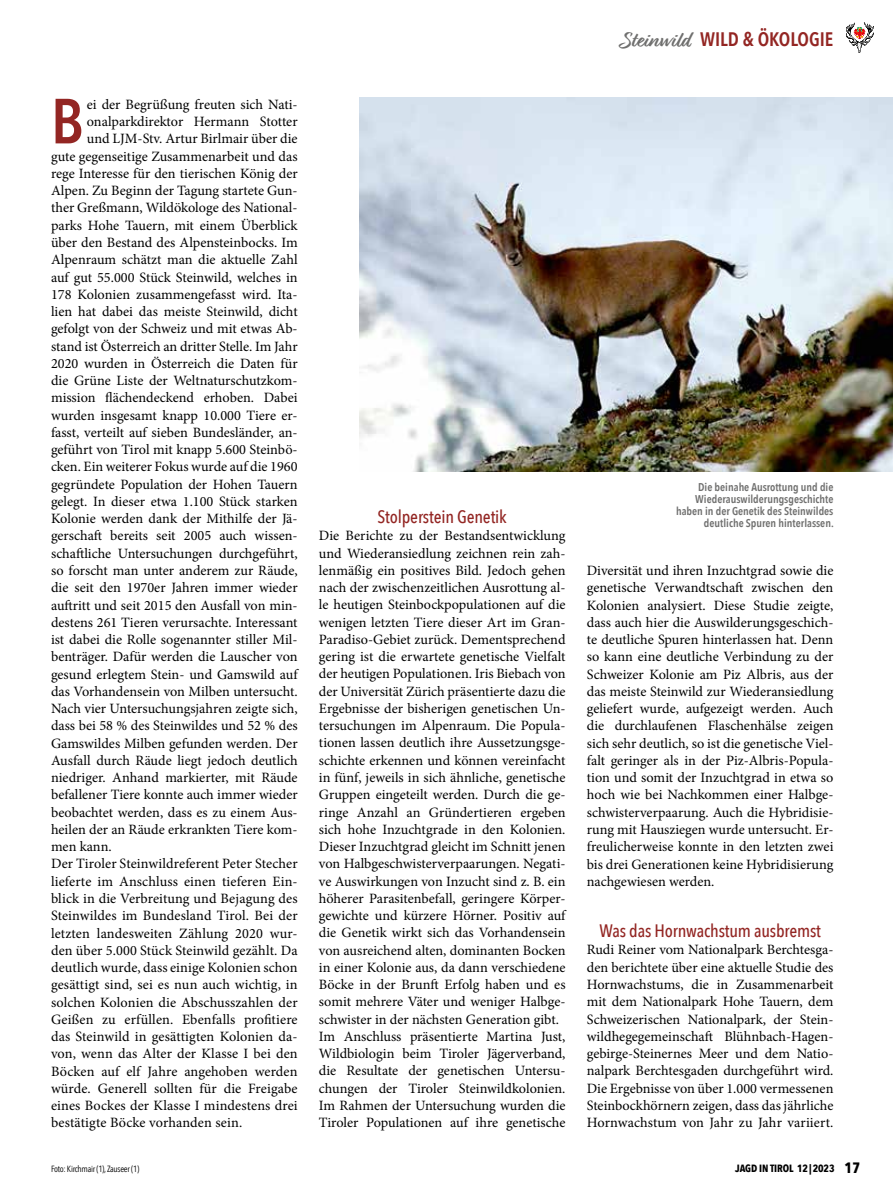
<style>
.page{position:relative;width:893px;height:1191px;background:#fff}
.page>*{position:absolute;margin:0;border:0;box-sizing:border-box;transform-origin:0 0}
.t1{font:600 63px "Avenir Next Condensed";color:#932623}
.t2{font:600 19.5px "Avenir Next Condensed";color:#932623}
.t3{font:500 18px "Avenir Next Condensed";letter-spacing:-.01em;color:#932623}
.t4{font:14.25px/17.2px "Minion Pro";color:#000;text-align:justify}
.t5{font:600 11.25px/12px "Avenir Next Condensed";color:#6f6f6e;text-align:right}
.t6{font:700 10.5px "Avenir Next Condensed";letter-spacing:-.01em;color:#000}
.t7{font:9px "Avenir Next Condensed";letter-spacing:-.03em;color:#000}
.s1{font-family:"Relation";font-weight:700;font-size:22.5px;color:#6f6f6e}
.s2{font-size:15px}
</style>
<div class="page">
<svg style="left:846px;top:23px;width:28px;height:30px"></svg>
<img style="left:360px;top:98px;width:533px;height:373px">
<h1 class="t1" style="left:51px;top:67px;width:34px">B</h1>
<p class="t4" style="left:87px;top:96px;width:212px">ei der Begrüßung freuten sich Nati-</p>
<p class="t4" style="left:87px;top:113px;width:212px">onalparkdirektor Hermann Stotter</p>
<p class="t4" style="left:87px;top:130px;width:212px">und LJM-Stv. Artur Birlmair über die</p>
<p class="t4" style="left:51px;top:148px;width:248px">gute gegenseitige Zusammenarbeit und das</p>
<p class="t4" style="left:51px;top:165px;width:248px">rege Interesse für den tierischen König der</p>
<p class="t4" style="left:51px;top:182px;width:248px">Alpen. Zu Beginn der Tagung startete Gun-</p>
<p class="t4" style="left:51px;top:199px;width:248px">ther Greßmann, Wildökologe des National-</p>
<p class="t4" style="left:51px;top:217px;width:248px">parks Hohe Tauern, mit einem Überblick</p>
<p class="t4" style="left:51px;top:234px;width:248px">über den Bestand des Alpensteinbocks. Im</p>
<p class="t4" style="left:51px;top:251px;width:248px">Alpenraum schätzt man die aktuelle Zahl</p>
<p class="t4" style="left:51px;top:268px;width:248px">auf gut 55.000 Stück Steinwild, welches in</p>
<p class="t4" style="left:51px;top:286px;width:248px">178 Kolonien zusammengefasst wird. Ita-</p>
<p class="t4" style="left:51px;top:303px;width:248px">lien hat dabei das meiste Steinwild, dicht</p>
<p class="t4" style="left:51px;top:320px;width:248px">gefolgt von der Schweiz und mit etwas Ab-</p>
<p class="t4" style="left:51px;top:337px;width:248px">stand ist Österreich an dritter Stelle. Im Jahr</p>
<p class="t4" style="left:51px;top:355px;width:248px">2020 wurden in Österreich die Daten für</p>
<p class="t4" style="left:51px;top:372px;width:248px">die Grüne Liste der Weltnaturschutzkom-</p>
<p class="t4" style="left:51px;top:389px;width:248px">mission flächendeckend erhoben. Dabei</p>
<p class="t4" style="left:51px;top:406px;width:248px">wurden insgesamt knapp 10.000 Tiere er-</p>
<p class="t4" style="left:51px;top:424px;width:248px">fasst, verteilt auf sieben Bundesländer, an-</p>
<p class="t4" style="left:51px;top:441px;width:248px">geführt von Tirol mit knapp 5.600 Steinbö-</p>
<p class="t4" style="left:51px;top:458px;width:248px">cken. Ein weiterer Fokus wurde auf die 1960</p>
<p class="t4" style="left:51px;top:475px;width:248px">gegründete Population der Hohen Tauern</p>
<p class="t4" style="left:51px;top:493px;width:248px">gelegt. In dieser etwa 1.100 Stück starken</p>
<p class="t4" style="left:51px;top:510px;width:248px">Kolonie werden dank der Mithilfe der Jä-</p>
<p class="t4" style="left:51px;top:527px;width:248px">gerschaft bereits seit 2005 auch wissen-</p>
<p class="t4" style="left:51px;top:544px;width:248px">schaftliche Untersuchungen durchgeführt,</p>
<p class="t4" style="left:51px;top:562px;width:248px">so forscht man unter anderem zur Räude,</p>
<p class="t4" style="left:51px;top:579px;width:248px">die seit den 1970er Jahren immer wieder</p>
<p class="t4" style="left:51px;top:596px;width:248px">auftritt und seit 2015 den Ausfall von min-</p>
<p class="t4" style="left:51px;top:613px;width:248px">destens 261 Tieren verursachte. Interessant</p>
<p class="t4" style="left:51px;top:631px;width:248px">ist dabei die Rolle sogenannter stiller Mil-</p>
<p class="t4" style="left:51px;top:648px;width:248px">benträger. Dafür werden die Lauscher von</p>
<p class="t4" style="left:51px;top:665px;width:248px">gesund erlegtem Stein- und Gamswild auf</p>
<p class="t4" style="left:51px;top:682px;width:248px">das Vorhandensein von Milben untersucht.</p>
<p class="t4" style="left:51px;top:700px;width:248px">Nach vier Untersuchungsjahren zeigte sich,</p>
<p class="t4" style="left:51px;top:717px;width:248px">dass bei 58 % des Steinwildes und 52 % des</p>
<p class="t4" style="left:51px;top:734px;width:248px">Gamswildes Milben gefunden werden. Der</p>
<p class="t4" style="left:51px;top:752px;width:248px">Ausfall durch Räude liegt jedoch deutlich</p>
<p class="t4" style="left:51px;top:769px;width:248px">niedriger. Anhand markierter, mit Räude</p>
<p class="t4" style="left:51px;top:786px;width:248px">befallener Tiere konnte auch immer wieder</p>
<p class="t4" style="left:51px;top:803px;width:248px">beobachtet werden, dass es zu einem Aus-</p>
<p class="t4" style="left:51px;top:821px;width:248px">heilen der an Räude erkrankten Tiere kom-</p>
<p class="t4" style="left:51px;top:838px;width:62px">men kann.</p>
<p class="t4" style="left:51px;top:855px;width:248px">Der Tiroler Steinwildreferent Peter Stecher</p>
<p class="t4" style="left:51px;top:872px;width:248px">lieferte im Anschluss einen tieferen Ein-</p>
<p class="t4" style="left:51px;top:890px;width:248px">blick in die Verbreitung und Bejagung des</p>
<p class="t4" style="left:51px;top:907px;width:248px">Steinwildes im Bundesland Tirol. Bei der</p>
<p class="t4" style="left:51px;top:924px;width:248px">letzten landesweiten Zählung 2020 wur-</p>
<p class="t4" style="left:51px;top:941px;width:248px">den über 5.000 Stück Steinwild gezählt. Da</p>
<p class="t4" style="left:51px;top:959px;width:248px">deutlich wurde, dass einige Kolonien schon</p>
<p class="t4" style="left:51px;top:976px;width:248px">gesättigt sind, sei es nun auch wichtig, in</p>
<p class="t4" style="left:51px;top:993px;width:248px">solchen Kolonien die Abschusszahlen der</p>
<p class="t4" style="left:51px;top:1010px;width:248px">Geißen zu erfüllen. Ebenfalls profitiere</p>
<p class="t4" style="left:51px;top:1028px;width:248px">das Steinwild in gesättigten Kolonien da-</p>
<p class="t4" style="left:51px;top:1045px;width:248px">von, wenn das Alter der Klasse I bei den</p>
<p class="t4" style="left:51px;top:1062px;width:248px">Böcken auf elf Jahre angehoben werden</p>
<p class="t4" style="left:51px;top:1079px;width:248px">würde. Generell sollten für die Freigabe</p>
<p class="t4" style="left:51px;top:1097px;width:248px">eines Bockes der Klasse I mindestens drei</p>
<p class="t4" style="left:51px;top:1114px;width:193px">bestätigte Böcke vorhanden sein.</p>
<p class="t7" style="left:51px;top:1161px;width:90px">Foto: Kirchmair (1), Zauseer (1)</p>
<p class="t3" style="left:378px;top:506px;width:131px">Stolperstein Genetik</p>
<p class="t4" style="left:319px;top:527px;width:248px;text-align:left">Die Berichte zu der Bestandsentwicklung und Wiederansiedlung zeichnen rein zah&shy;lenmäßig ein positives Bild. Jedoch gehen nach der zwischenzeitlichen Ausrottung al&shy;le heutigen Steinbockpopulationen auf die wenigen letzten Tiere dieser Art im Gran-Paradiso-Gebiet zurück. Dementsprechend gering ist die erwartete genetische Vielfalt der heutigen Populationen. Iris Biebach von der Universität Zürich präsentierte dazu die Ergebnisse der bisherigen genetischen Un&shy;tersuchungen im Alpenraum. Die Popula&shy;tionen lassen deutlich ihre Aussetzungsge&shy;schichte erkennen und können vereinfacht in fünf, jeweils in sich ähnliche, genetische Gruppen eingeteilt werden. Durch die ge&shy;ringe Anzahl an Gründertieren ergeben sich hohe Inzuchtgrade in den Kolonien.<br>Dieser Inzuchtgrad gleicht im Schnitt jenen von Halbgeschwisterverpaarungen. Negati&shy;ve Auswirkungen von Inzucht sind z. B. ein höherer Parasitenbefall, geringere Körper&shy;gewichte und kürzere Hörner. Positiv auf die Genetik wirkt sich das Vorhandensein von ausreichend alten, dominanten Bocken in einer Kolonie aus, da dann verschiedene Böcke in der Brunft Erfolg haben und es somit mehrere Väter und weniger Halbge&shy;schwister in der nächsten Generation gibt.<br>Im Anschluss präsentierte Martina Just, Wildbiologin beim Tiroler Jägerverband, die Resultate der genetischen Untersu&shy;chungen der Tiroler Steinwildkolonien.<br>Im Rahmen der Untersuchung wurden die Tiroler Populationen auf ihre genetische</p>
<h2 class="t2" style="left:621px;top:22px;width:214px"><span class="s1">Steinwild</span> WILD &amp; ÖKOLOGIE</h2>
<p class="t5" style="left:676px;top:480px;width:159px">Die beinahe Ausrottung und die Wiederauswilderungsgeschichte haben in der Genetik des Steinwildes deutliche Spuren hinterlassen.</p>
<p class="t4" style="left:587px;top:562px;width:248px">Diversität und ihren Inzuchtgrad sowie die genetische Verwandtschaft zwischen den Kolonien analysiert. Diese Studie zeigte, dass auch hier die Auswilderungsgeschich&shy;te deutliche Spuren hinterlassen hat. Denn so kann eine deutliche Verbindung zu der Schweizer Kolonie am Piz Albris, aus der das meiste Steinwild zur Wiederansiedlung geliefert wurde, aufgezeigt werden. Auch die durchlaufenen Flaschenhälse zeigen sich sehr deutlich, so ist die genetische Viel&shy;falt geringer als in der Piz-Albris-Popula&shy;tion und somit der Inzuchtgrad in etwa so hoch wie bei Nachkommen einer Halbge&shy;schwisterverpaarung. Auch die Hybridisie&shy;rung mit Hausziegen wurde untersucht. Er&shy;freulicherweise konnte in den letzten zwei bis drei Generationen keine Hybridisierung nachgewiesen werden.</p>
<p class="t3" style="left:600px;top:920px;width:223px">Was das Hornwachstum ausbremst</p>
<p class="t4" style="left:587px;top:941px;width:248px">Rudi Reiner vom Nationalpark Berchtesga&shy;den berichtete über eine aktuelle Studie des Hornwachstums, die in Zusammenarbeit mit dem Nationalpark Hohe Tauern, dem Schweizerischen Nationalpark, der Stein&shy;wildhegegemeinschaft Blühnbach-Hagen&shy;gebirge-Steinernes Meer und dem Natio&shy;nalpark Berchtesgaden durchgeführt wird.<br>Die Ergebnisse von über 1.000 vermessenen Steinbockhörnern zeigen, dass das jährliche Hornwachstum von Jahr zu Jahr variiert.</p>
<p class="t6" style="left:735px;top:1161px;width:126px">JAGD IN TIROL 12|2023 <span class="s2">17</span></p>
</div>
